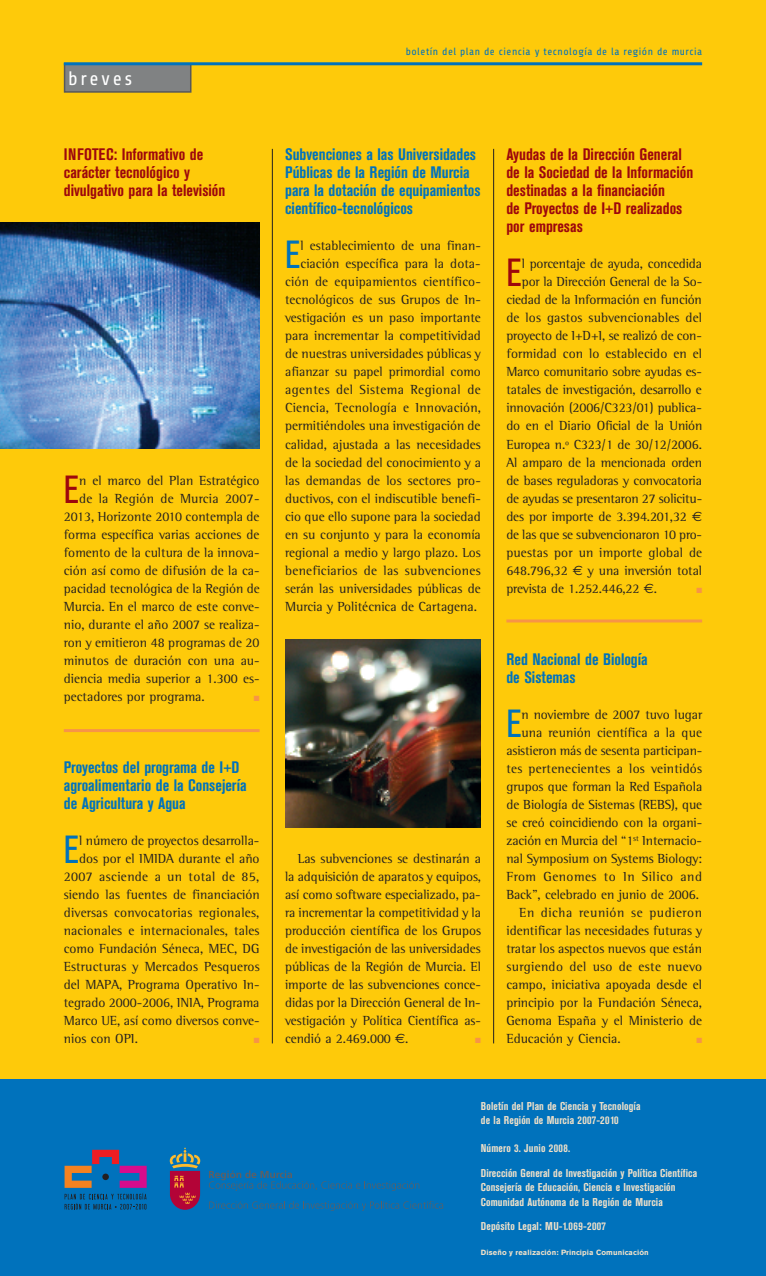
<style>
.page{position:relative;width:766px;height:1276px;background:#fff}
.page>*{position:absolute;margin:0;border:0;box-sizing:border-box;transform-origin:0 0}
.t1{font:condensed 38.85px "Akzidenz Grotesk BE";color:#0072bc}
.t2{font:condensed 38.85px "Akzidenz Grotesk BE";color:#9d070d}
.t3{font:19.5px "Share";letter-spacing:.125em;color:#fff}
.t4{font:700 condensed 16.5px/18px "Akzidenz Grotesk BE";color:#0072bc}
.t5{font:700 condensed 16.5px/18px "Akzidenz Grotesk BE";color:#9d070d}
.t6{font:13.5px/18px "Rotis Semi Serif";color:#231f20;text-align:right}
.t7{font:13.5px "Rotis Semi Serif";letter-spacing:.02em;color:#231f20}
.t8{font:13.5px "Rotis Semi Serif";letter-spacing:.025em;color:#231f20}
.t9{font:13.5px "Rotis Semi Serif";letter-spacing:.035em;color:#231f20}
.t10{font:13.5px "Rotis Semi Serif";letter-spacing:.04em;color:#231f20}
.t11{font:700 condensed 11.25px/14.2px "Akzidenz Grotesk BE";letter-spacing:.01em;color:#f1e1c9}
.t12{font:10.5px "Share";letter-spacing:.045em;color:#0072bc}
.t13{font:700 7.5px "Akzidenz Grotesk BE";letter-spacing:.015em;color:#f1e1c9}
.t14{font:7.5px "Zapf Dingbats";color:#f79447}
.s1{font-family:"Euro Sans"}
</style>
<div class="page">
<div style="left:0;top:0;width:765px;height:1276px;background:#feca0a"></div>
<div style="left:65px;top:64px;width:126px;height:28px;background:#808283"></div>
<div style="left:64px;top:63px;width:127px;height:30px;border:2px solid #57585a"></div>
<hr style="left:64px;top:62px;width:638px;height:3px;background:#0072bc">
<div style="left:0;top:1079px;width:765px;height:197px;background:#0072bc"></div>
<svg style="left:209px;top:1201px;width:234px;height:10px"></svg>
<svg style="left:209px;top:1170px;width:210px;height:20px"></svg>
<svg style="left:170px;top:1147px;width:30px;height:62px"></svg>
<svg style="left:65px;top:1149px;width:82px;height:60px"></svg>
<div style="left:102px;top:1173px;width:7px;height:7px;background:#231f20;border-radius:50%"></div>
<img style="left:0;top:222px;width:259px;height:226px">
<img style="left:285px;top:639px;width:195px;height:188px">
<hr style="left:506px;top:619px;width:196px;height:3px;background:#f79447">
<hr style="left:64px;top:729px;width:195px;height:3px;background:#f79447">
<hr style="left:272px;top:149px;width:1px;height:894px;background:#231f20">
<hr style="left:493px;top:149px;width:1px;height:894px;background:#231f20">
<h2 class="t3" style="left:68px;top:68px;width:66px">breves</h2>
<p class="t12" style="left:405px;top:46px;width:298px">boletín del plan de ciencia y tecnología de la región de murcia</p>
<p class="t5" style="left:64px;top:147px;width:163px">INFOTEC: Informativo de carácter tecnológico y divulgativo para la televisión</p>
<h1 class="t2" style="left:64px;top:475px;width:17px">E</h1>
<p class="t6" style="left:79px;top:472px;width:182px">n el marco del Plan Estratégico</p>
<p class="t7" style="left:79px;top:493px;width:182px">de la Región de Murcia 2007-</p>
<p class="t6" style="left:64px;top:508px;width:197px">2013, Horizonte 2010 contempla de</p>
<p class="t6" style="left:64px;top:526px;width:197px">forma específica varias acciones de</p>
<p class="t6" style="left:64px;top:544px;width:197px">fomento de la cultura de la innova-</p>
<p class="t6" style="left:64px;top:562px;width:197px">ción así como de difusión de la ca-</p>
<p class="t6" style="left:64px;top:580px;width:197px">pacidad tecnológica de la Región de</p>
<p class="t6" style="left:64px;top:598px;width:197px">Murcia. En el marco de este conve-</p>
<p class="t6" style="left:64px;top:616px;width:197px">nio, durante el año 2007 se realiza-</p>
<p class="t6" style="left:64px;top:634px;width:197px">ron y emitieron 48 programas de 20</p>
<p class="t6" style="left:64px;top:652px;width:197px">minutos de duración con una au-</p>
<p class="t6" style="left:64px;top:670px;width:197px">diencia media superior a 1.300 es-</p>
<p class="t6" style="left:64px;top:689px;width:142px">pectadores por programa.</p>
<p class="t14" style="left:254px;top:694px;width:7px">■</p>
<p class="t4" style="left:64px;top:759px;width:184px">Proyectos del programa de I+D agroalimentario de la Consejería de Agricultura y Agua</p>
<h1 class="t1" style="left:64px;top:835px;width:17px">E</h1>
<p class="t6" style="left:79px;top:833px;width:182px">l número de proyectos desarrolla-</p>
<p class="t6" style="left:79px;top:851px;width:182px">dos por el IMIDA durante el año</p>
<p class="t8" style="left:64px;top:872px;width:197px">2007 asciende a un total de 85,</p>
<p class="t6" style="left:64px;top:887px;width:197px">siendo las fuentes de financiación</p>
<p class="t7" style="left:64px;top:908px;width:197px">diversas convocatorias regionales,</p>
<p class="t6" style="left:64px;top:923px;width:197px">nacionales e internacionales, tales</p>
<p class="t6" style="left:64px;top:941px;width:197px">como Fundación Séneca, MEC, DG</p>
<p class="t6" style="left:64px;top:959px;width:197px">Estructuras y Mercados Pesqueros</p>
<p class="t6" style="left:64px;top:977px;width:197px">del MAPA, Programa Operativo In-</p>
<p class="t6" style="left:64px;top:995px;width:197px">tegrado 2000-2006, INIA, Programa</p>
<p class="t6" style="left:64px;top:1013px;width:197px">Marco UE, así como diversos conve-</p>
<p class="t6" style="left:64px;top:1031px;width:76px">nios con OPI.</p>
<p class="t14" style="left:254px;top:1036px;width:7px">■</p>
<p class="t4" style="left:285px;top:147px;width:197px">Subvenciones a las Universidades<br>Públicas de la Región de Murcia para la dotación de equipamientos científico-tecnológicos</p>
<h1 class="t1" style="left:285px;top:241px;width:17px">E</h1>
<p class="t6" style="left:285px;top:238px;width:197px">l establecimiento de una finan&shy;ciación específica para la dota&shy;ción de equipamientos científico&shy;tecnológicos de sus Grupos de In&shy;vestigación es un paso importante para incrementar la competitividad de nuestras universidades públicas y afianzar su papel primordial como agentes del Sistema Regional de Ciencia, Tecnología e Innovación, permitiéndoles una investigación de calidad, ajustada a las necesidades de la sociedad del conocimiento y a las demandas de los sectores pro&shy;ductivos, con el indiscutible benefi&shy;cio que ello supone para la sociedad en su conjunto y para la economía regional a medio y largo plazo. Los beneficiarios de las subvenciones serán las universidades públicas de Murcia y Politécnica de Cartagena.</p>
<p class="t6" style="left:285px;top:851px;width:197px;text-align:justify;text-indent:13px">Las subvenciones se destinarán a la adquisición de aparatos y equipos, así como software especializado, pa&shy;ra incrementar la competitividad y la producción científica de los Grupos de investigación de las universidades públicas de la Región de Murcia. El importe de las subvenciones conce&shy;didas por la Dirección General de In&shy;vestigación y Política Científica as&shy;cendió a 2.469.000 <span class="s1">€</span>.</p>
<p class="t14" style="left:475px;top:1036px;width:7px">■</p>
<p class="t5" style="left:506px;top:147px;width:188px">Ayudas de la Dirección General de la Sociedad de la Información destinadas a la financiación<br>de Proyectos de I+D realizados por empresas</p>
<h1 class="t2" style="left:506px;top:259px;width:17px">E</h1>
<p class="t6" style="left:521px;top:256px;width:182px">l porcentaje de ayuda, concedida</p>
<p class="t6" style="left:521px;top:274px;width:182px">por la Dirección General de la So-</p>
<p class="t6" style="left:506px;top:292px;width:197px">ciedad de la Información en función</p>
<p class="t6" style="left:506px;top:310px;width:197px">de los gastos subvencionables del</p>
<p class="t6" style="left:506px;top:328px;width:197px">proyecto de I+D+I, se realizó de con-</p>
<p class="t6" style="left:506px;top:346px;width:197px">formidad con lo establecido en el</p>
<p class="t6" style="left:506px;top:364px;width:197px">Marco comunitario sobre ayudas es-</p>
<p class="t6" style="left:506px;top:382px;width:197px">tatales de investigación, desarrollo e</p>
<p class="t6" style="left:506px;top:400px;width:197px">innovación (2006/C323/01) publica-</p>
<p class="t6" style="left:506px;top:418px;width:197px">do en el Diario Oficial de la Unión</p>
<p class="t6" style="left:506px;top:436px;width:197px">Europea n.º C323/1 de 30/12/2006.</p>
<p class="t6" style="left:506px;top:454px;width:197px">Al amparo de la mencionada orden</p>
<p class="t6" style="left:506px;top:472px;width:197px">de bases reguladoras y convocatoria</p>
<p class="t6" style="left:506px;top:490px;width:197px">de ayudas se presentaron 27 solicitu-</p>
<p class="t6" style="left:506px;top:508px;width:197px">des por importe de 3.394.201,32 <span class="s1">€</span></p>
<p class="t6" style="left:506px;top:526px;width:197px">de las que se subvencionaron 10 pro-</p>
<p class="t6" style="left:506px;top:544px;width:197px">puestas por un importe global de</p>
<p class="t6" style="left:506px;top:562px;width:197px">648.796,32 <span class="s1">€</span> y una inversión total</p>
<p class="t6" style="left:506px;top:580px;width:152px">prevista de 1.252.446,22 <span class="s1">€</span>.</p>
<p class="t14" style="left:696px;top:586px;width:7px">■</p>
<p class="t4" style="left:506px;top:651px;width:143px">Red Nacional de Biología de Sistemas</p>
<h1 class="t1" style="left:506px;top:709px;width:17px">E</h1>
<p class="t6" style="left:521px;top:707px;width:182px">n noviembre de 2007 tuvo lugar</p>
<p class="t6" style="left:521px;top:725px;width:182px">una reunión científica a la que</p>
<p class="t6" style="left:506px;top:743px;width:197px">asistieron más de sesenta participan-</p>
<p class="t7" style="left:506px;top:764px;width:197px">tes pertenecientes a los veintidós</p>
<p class="t6" style="left:506px;top:779px;width:197px">grupos que forman la Red Española</p>
<p class="t6" style="left:506px;top:797px;width:197px">de Biología de Sistemas (REBS), que</p>
<p class="t6" style="left:506px;top:815px;width:197px">se creó coincidiendo con la organi-</p>
<p class="t6" style="left:506px;top:833px;width:197px">zación en Murcia del “1<sup>st</sup> Internacio-</p>
<p class="t6" style="left:506px;top:851px;width:197px">nal Symposium on Systems Biology:</p>
<p class="t9" style="left:506px;top:872px;width:197px">From Genomes to In Silico and</p>
<p class="t6" style="left:506px;top:887px;width:194px">Back”, celebrado en junio de 2006.</p>
<p class="t10" style="left:519px;top:908px;width:184px">En dicha reunión se pudieron</p>
<p class="t6" style="left:506px;top:923px;width:197px">identificar las necesidades futuras y</p>
<p class="t6" style="left:506px;top:941px;width:197px">tratar los aspectos nuevos que están</p>
<p class="t8" style="left:506px;top:962px;width:197px">surgiendo del uso de este nuevo</p>
<p class="t6" style="left:506px;top:977px;width:197px">campo, iniciativa apoyada desde el</p>
<p class="t6" style="left:506px;top:995px;width:197px">principio por la Fundación Séneca,</p>
<p class="t6" style="left:506px;top:1013px;width:197px">Genoma España y el Ministerio de</p>
<p class="t6" style="left:506px;top:1031px;width:116px">Educación y Ciencia.</p>
<p class="t14" style="left:696px;top:1036px;width:7px">■</p>
<p class="t11" style="left:480px;top:1099px;width:161px">Boletín del Plan de Ciencia y Tecnología de la Región de Murcia 2007-2010</p>
<p class="t11" style="left:480px;top:1142px;width:91px">Número 3. Junio 2008.</p>
<p class="t11" style="left:480px;top:1167px;width:218px">Dirección General de Investigación y Política Científica<br>Consejería de Educación, Ciencia e Investigación<br>Comunidad Autónoma de la Región de Murcia</p>
<p class="t11" style="left:480px;top:1220px;width:126px">Depósito Legal: MU-1.069-2007</p>
<p class="t13" style="left:480px;top:1249px;width:169px">Diseño y realización: Principia Comunicación</p>
</div>
